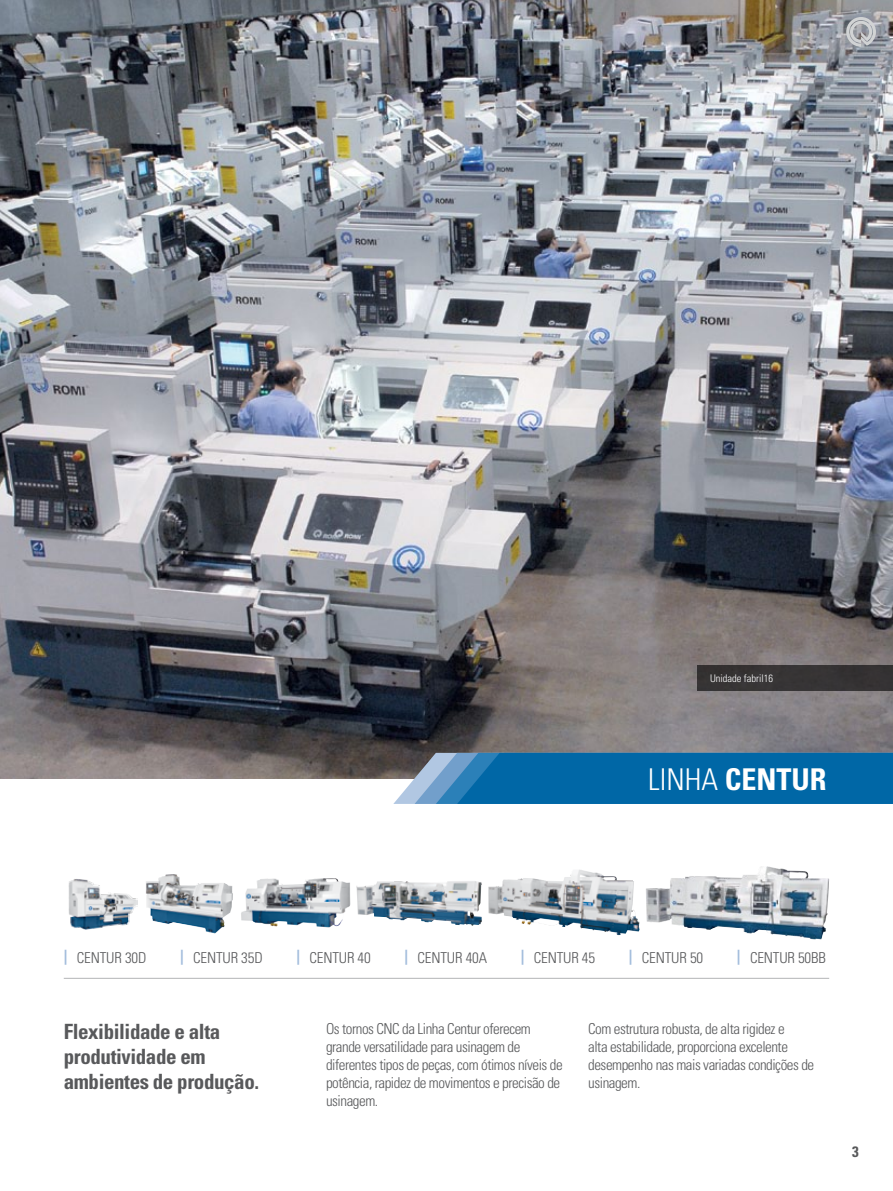
<style>
.page{position:relative;width:893px;height:1191px;background:#fff}
.page>*{position:absolute;margin:0;border:0;box-sizing:border-box;transform-origin:0 0}
.t1{font:700 condensed 30px "Univers";color:#fff}
.t2{font:700 condensed 21px/25.2px "Univers";letter-spacing:-.02em;color:#58595b}
.t3{font:300 condensed 15px/18px "Univers";letter-spacing:-.03em;color:#58595b}
.t4{font:300 condensed 15px "Univers";letter-spacing:-.01em;color:#58595b}
.t5{font:700 condensed 15px "Univers";color:#58595b}
.t6{font:300 condensed 10.5px "Univers";color:#fff}
.s1{font-weight:300}
.s2{font-weight:700;color:#a4bedd}
</style>
<div class="page">
<img style="left:0;top:0;width:893px;height:778px">
<div style="left:697px;top:665px;width:196px;height:25px;background:#363334"></div>
<svg style="left:846px;top:17px;width:30px;height:30px"></svg>
<hr style="left:64px;top:978px;width:765px;height:1px;background:#808285">
<svg style="left:393px;top:753px;width:500px;height:51px"></svg>
<img style="left:146px;top:874px;width:87px;height:59px">
<img style="left:241px;top:878px;width:93px;height:49px">
<img style="left:69px;top:879px;width:69px;height:50px">
<img style="left:356px;top:881px;width:126px;height:44px">
<img style="left:488px;top:870px;width:152px;height:65px">
<img style="left:646px;top:866px;width:183px;height:73px">
<p class="t6" style="left:710px;top:672px;width:64px">Unidade fabril16</p>
<h1 class="t1" style="left:648px;top:761px;width:180px"><span class="s1">Linha</span> Centur</h1>
<p class="t4" style="left:64px;top:948px;width:84px"><span class="s2">|</span> Centur 30D</p>
<p class="t4" style="left:180px;top:948px;width:84px"><span class="s2">|</span> Centur 35D</p>
<p class="t4" style="left:296px;top:948px;width:76px"><span class="s2">|</span> Centur 40</p>
<p class="t4" style="left:404px;top:948px;width:84px"><span class="s2">|</span> Centur 40A</p>
<p class="t4" style="left:521px;top:948px;width:76px"><span class="s2">|</span> Centur 45</p>
<p class="t4" style="left:629px;top:948px;width:76px"><span class="s2">|</span> Centur 50</p>
<p class="t4" style="left:737px;top:948px;width:91px"><span class="s2">|</span> Centur 50BB</p>
<h2 class="t2" style="left:64px;top:1018px;width:197px">Flexibilidade e alta produtividade em ambientes de produção.</h2>
<p class="t3" style="left:326px;top:1019px;width:238px">Os tornos CNC da Linha Centur oferecem grande versatilidade para usinagem de diferentes tipos de peças, com ótimos níveis de potência, rapidez de movimentos e precisão de usinagem.</p>
<p class="t3" style="left:588px;top:1019px;width:228px">Com estrutura robusta, de alta rigidez e<br>alta estabilidade, proporciona excelente desempenho nas mais variadas condições de usinagem.</p>
<p class="t5" style="left:852px;top:1142px;width:8px">3</p>
</div>
